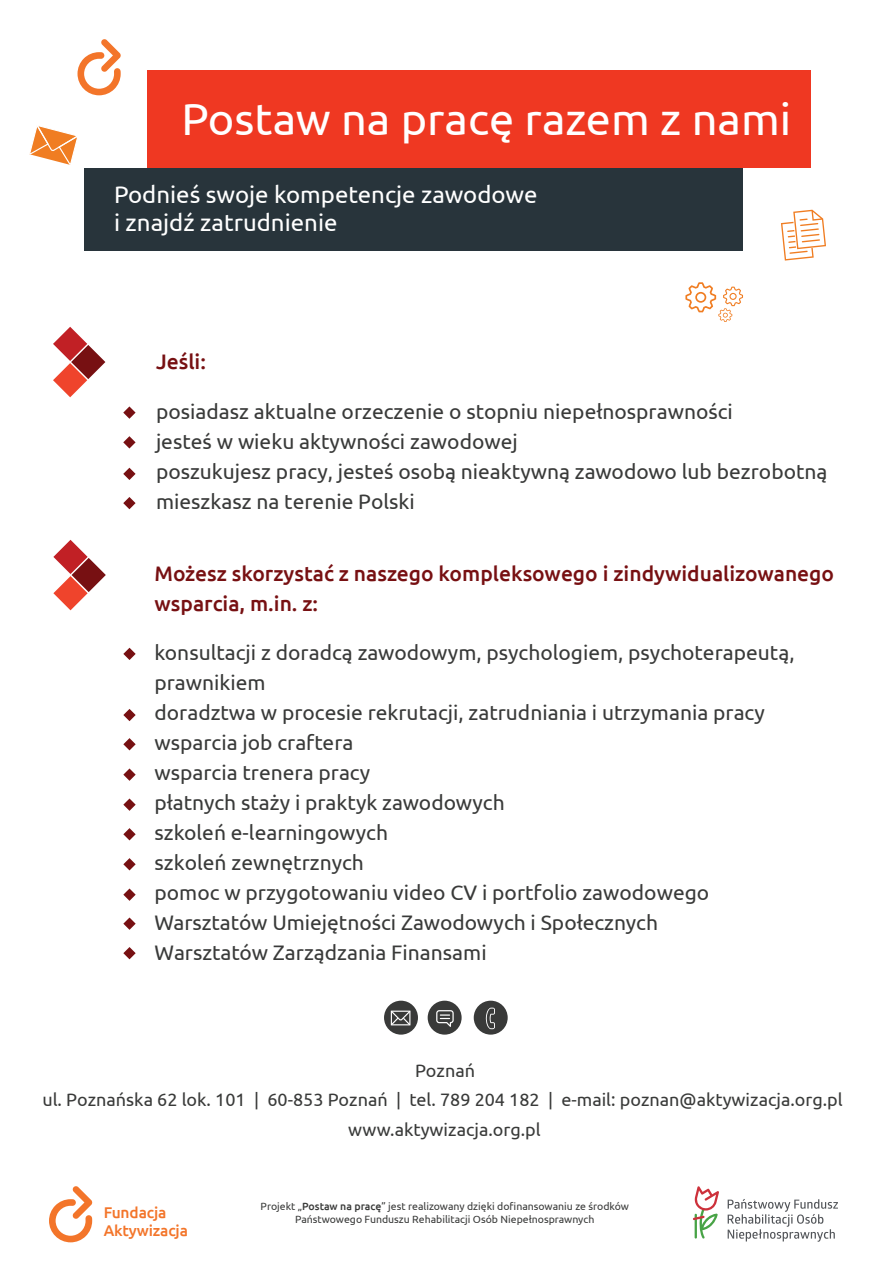
<style>
.page{position:relative;width:893px;height:1263px;background:#fff}
.page>*{position:absolute;margin:0;border:0;box-sizing:border-box;transform-origin:0 0}
.t1{font:45px "Ubuntu";color:#fff}
.t2{font:24px/28.8px "Ubuntu";color:#fff}
.t3{font:21px/30px "Ubuntu";color:#393a39}
.t4{font:500 21px/30px "Ubuntu";color:#771012}
.t5{font:18px/29.2px "Ubuntu";color:#393a39;text-align:center}
.t6{font:500 15.45px/17.9px "Ubuntu";letter-spacing:-.01em;color:#f3752a}
.t7{font:10.5px/12.6px "Ubuntu";color:#393a39;text-align:center}
.s1{font-weight:500}
</style>
<div class="page">
<svg style="left:49px;top:1186px;width:43px;height:56px"></svg>
<svg style="left:728px;top:1199px;width:110px;height:43px"></svg>
<svg style="left:693px;top:1186px;width:26px;height:52px"></svg>
<div style="left:147px;top:70px;width:663px;height:98px;background:#ef3822"></div>
<div style="left:84px;top:168px;width:658px;height:82px;background:#28343b"></div>
<svg style="left:123px;top:406px;width:13px;height:13px"></svg>
<svg style="left:123px;top:436px;width:13px;height:12px"></svg>
<svg style="left:123px;top:468px;width:13px;height:12px"></svg>
<svg style="left:123px;top:497px;width:13px;height:12px"></svg>
<svg style="left:123px;top:648px;width:13px;height:12px"></svg>
<svg style="left:123px;top:888px;width:13px;height:13px"></svg>
<svg style="left:123px;top:917px;width:13px;height:13px"></svg>
<svg style="left:123px;top:947px;width:13px;height:12px"></svg>
<svg style="left:123px;top:709px;width:13px;height:12px"></svg>
<svg style="left:123px;top:738px;width:13px;height:12px"></svg>
<svg style="left:123px;top:768px;width:13px;height:13px"></svg>
<svg style="left:123px;top:798px;width:13px;height:13px"></svg>
<svg style="left:123px;top:828px;width:13px;height:12px"></svg>
<svg style="left:123px;top:858px;width:13px;height:12px"></svg>
<svg style="left:53px;top:327px;width:52px;height:70px"></svg>
<svg style="left:53px;top:540px;width:53px;height:70px"></svg>
<div style="left:384px;top:1001px;width:34px;height:33px;background:#393a39;border-radius:50%"></div>
<div style="left:428px;top:1001px;width:34px;height:33px;background:#393a39;border-radius:50%"></div>
<div style="left:474px;top:1001px;width:34px;height:33px;background:#393a39;border-radius:50%"></div>
<svg style="left:390px;top:1010px;width:21px;height:16px"></svg>
<svg style="left:436px;top:1010px;width:18px;height:17px"></svg>
<svg style="left:685px;top:282px;width:58px;height:40px"></svg>
<svg style="left:781px;top:210px;width:45px;height:51px"></svg>
<svg style="left:29px;top:126px;width:48px;height:39px"></svg>
<svg style="left:78px;top:39px;width:43px;height:56px"></svg>
<svg style="left:486px;top:1008px;width:9px;height:21px"></svg>
<h1 class="t1" style="left:182px;top:92px;width:611px">Postaw na pracę razem z nami</h1>
<p class="t2" style="left:114px;top:179px;width:425px">Podnieś swoje kompetencje zawodowe i znajdź zatrudnienie</p>
<p class="t4" style="left:156px;top:346px;width:51px">Jeśli:</p>
<p class="t3" style="left:156px;top:395px;width:673px">posiadasz aktualne orzeczenie o stopniu niepełnosprawności<br>jesteś w wieku aktywności zawodowej<br>poszukujesz pracy, jesteś osobą nieaktywną zawodowo lub bezrobotną mieszkasz na terenie Polski</p>
<p class="t4" style="left:154px;top:557px;width:681px">Możesz skorzystać z naszego kompleksowego i zindywidualizowanego wsparcia, m.in. z:</p>
<p class="t3" style="left:154px;top:637px;width:641px">konsultacji z doradcą zawodowym, psychologiem, psychoterapeutą, prawnikiem<br>doradztwa w procesie rekrutacji, zatrudniania i utrzymania pracy wsparcia job craftera<br>wsparcia trenera pracy<br>płatnych staży i praktyk zawodowych<br>szkoleń e-learningowych<br>szkoleń zewnętrznych<br>pomoc w przygotowaniu video CV i portfolio zawodowego Warsztatów Umiejętności Zawodowych i Społecznych<br>Warsztatów Zarządzania Finansami</p>
<p class="t5" style="left:42px;top:1056px;width:802px">Poznań<br>ul. Poznańska 62 lok. 101 | 60-853 Poznań | tel. 789 204 182 | e-mail: poznan@aktywizacja.org.pl www.aktywizacja.org.pl</p>
<p class="t6" style="left:104px;top:1203px;width:86px">Fundacja<br>Aktywizacja</p>
<p class="t7" style="left:261px;top:1200px;width:370px">Projekt „<span class="s1">Postaw na pracę</span>” jest realizowany dzięki dofinansowaniu ze środków<br>Państwowego Funduszu Rehabilitacji Osób Niepełnosprawnych</p>
</div>
